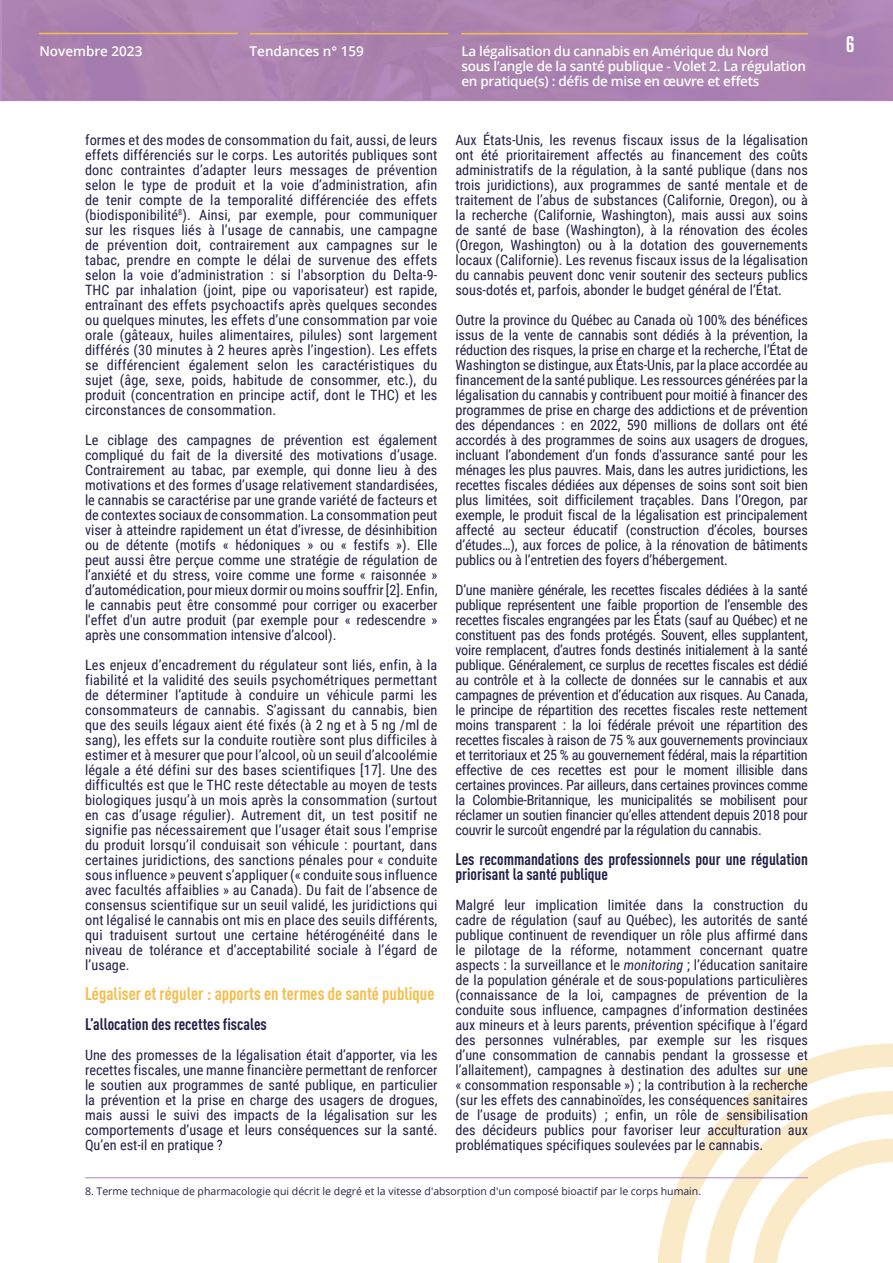
<style>
.page{position:relative;width:893px;height:1263px;background:#fff}
.page>*{position:absolute;margin:0;border:0;box-sizing:border-box;transform-origin:0 0}
.t1{font:600 22.5px "Tungsten";color:#fff}
.t2{font:700 condensed 18px "DIN Pro";color:#f5be4d}
.t3{font:700 condensed 16.5px/15px "DIN Pro";color:#221f47}
.t4{font:14.25px/15px "Roboto Condensed";color:#221f47;text-align:justify}
.t5{font:13.5px/15px "Open Sans Semi Bold 2";letter-spacing:-.02em;color:#fff}
.t6{font:600 13.5px "Open Sans";letter-spacing:-.02em;color:#fff}
.t7{font:13.5px "Open Sans Semi Bold 2";color:#fff}
.t8{font:10.5px "Open Sans 2";color:#221f47}
.s1{font-family:"Roboto Condensed Italic 2"}
.s2{font-family:"Roboto Condensed Regular 2"}
</style>
<div class="page">
<svg style="left:657px;top:1043px;width:236px;height:220px"></svg>
<svg style="left:704px;top:1091px;width:189px;height:172px"></svg>
<svg style="left:0;top:0;width:893px;height:101px;background:#ac83b0"></svg>
<hr style="left:0;top:0;width:2px;height:100px;background:#b98dbf">
<hr style="left:39px;top:33px;width:199px;height:1px;background:#f5be4d">
<hr style="left:250px;top:33px;width:198px;height:1px;background:#f5be4d">
<hr style="left:461px;top:33px;width:347px;height:1px;background:#f5be4d">
<hr style="left:85px;top:1177px;width:723px;height:1px;background:#b083ba">
<p class="t7" style="left:39px;top:42px;width:105px">Novembre 2023</p>
<p class="t7" style="left:250px;top:42px;width:116px">Tendances n° 159</p>
<p class="t5" style="left:461px;top:43px;width:346px">La légalisation du cannabis en Amérique du Nord<br>sous l’angle de la santé publique - Volet 2. La régulation</p>
<p class="t6" style="left:461px;top:72px;width:299px">en pratique(s) : défis de mise en œuvre et effets</p>
<p class="t4" style="left:455px;top:132px;width:354px">Aux États-Unis, les revenus fiscaux issus de la légalisation ont été prioritairement affectés au financement des coûts administratifs de la régulation, à la santé publique (dans nos trois juridictions), aux programmes de santé mentale et de traitement de l’abus de substances (Californie, Oregon), ou à la recherche (Californie, Washington), mais aussi aux soins de santé de base (Washington), à la rénovation des écoles (Oregon, Washington) ou à la dotation des gouvernements locaux (Californie). Les revenus fiscaux issus de la légalisation du cannabis peuvent donc venir soutenir des secteurs publics sous-dotés et, parfois, abonder le budget général de l’État.</p>
<p class="t4" style="left:455px;top:312px;width:354px">Outre la province du Québec au Canada où 100% des bénéfices issus de la vente de cannabis sont dédiés à la prévention, la réduction des risques, la prise en charge et la recherche, l’État de Washington se distingue, aux États-Unis, par la place accordée au financement de la santé publique. Les ressources générées par la légalisation du cannabis y contribuent pour moitié à financer des programmes de prise en charge des addictions et de prévention des dépendances : en 2022, 590 millions de dollars ont été accordés à des programmes de soins aux usagers de drogues, incluant l’abondement d’un fonds d'assurance santé pour les ménages les plus pauvres. Mais, dans les autres juridictions, les recettes fiscales dédiées aux dépenses de soins sont soit bien plus limitées, soit difficilement traçables. Dans l’Oregon, par exemple, le produit fiscal de la légalisation est principalement affecté au secteur éducatif (construction d’écoles, bourses d’études…), aux forces de police, à la rénovation de bâtiments publics ou à l’entretien des foyers d’hébergement.</p>
<p class="t4" style="left:455px;top:582px;width:354px">D’une manière générale, les recettes fiscales dédiées à la santé publique représentent une faible proportion de l’ensemble des recettes fiscales engrangées par les États (sauf au Québec) et ne constituent pas des fonds protégés. Souvent, elles supplantent, voire remplacent, d’autres fonds destinés initialement à la santé publique. Généralement, ce surplus de recettes fiscales est dédié au contrôle et à la collecte de données sur le cannabis et aux campagnes de prévention et d’éducation aux risques. Au Canada, le principe de répartition des recettes fiscales reste nettement moins transparent : la loi fédérale prévoit une répartition des recettes fiscales à raison de 75 % aux gouvernements provinciaux et territoriaux et 25 % au gouvernement fédéral, mais la répartition effective de ces recettes est pour le moment illisible dans certaines provinces. Par ailleurs, dans certaines provinces comme la Colombie-Britannique, les municipalités se mobilisent pour réclamer un soutien financier qu’elles attendent depuis 2018 pour couvrir le surcoût engendré par la régulation du cannabis.</p>
<p class="t3" style="left:455px;top:850px;width:354px">Les recommandations des professionnels pour une régulation priorisant la santé publique</p>
<p class="t4" style="left:455px;top:897px;width:354px">Malgré leur implication limitée dans la construction du cadre de régulation (sauf au Québec), les autorités de santé publique continuent de revendiquer un rôle plus affirmé dans le pilotage de la réforme, notamment concernant quatre aspects : la surveillance et le <span class="s1">monitoring</span> ; l’éducation sanitaire de la population générale et de sous-populations particulières (connaissance de la loi, campagnes de prévention de la conduite sous influence, campagnes d’information destinées aux mineurs et à leurs parents, prévention spécifique à l’égard des personnes vulnérables, par exemple sur les risques d’une consommation de cannabis pendant la grossesse et l’allaitement), campagnes à destination des adultes sur une « consommation responsable ») ; la contribution à la recherche (sur les effets des cannabinoïdes, les conséquences sanitaires de l’usage de produits) ; enfin, un rôle de sensibilisation des décideurs publics pour favoriser leur acculturation aux problématiques spécifiques soulevées par le cannabis.</p>
<p class="t4" style="left:85px;top:132px;width:354px">formes et des modes de consommation du fait, aussi, de leurs effets différenciés sur le corps. Les autorités publiques sont donc contraintes d’adapter leurs messages de prévention selon le type de produit et la voie d’administration, afin de tenir compte de la temporalité différenciée des effets <span class="s2">(biodisponibilité</span><sup>8</sup>). Ainsi, par exemple, pour communiquer sur les risques liés à l’usage de cannabis, une campagne de prévention doit, contrairement aux campagnes sur le tabac, prendre en compte le délai de survenue des effets selon la voie d’administration : si l'absorption du Delta-9- THC par inhalation (joint, pipe ou vaporisateur) est rapide, entraînant des effets psychoactifs après quelques secondes ou quelques minutes, les effets d’une consommation par voie orale (gâteaux, huiles alimentaires, pilules) sont largement différés (30 minutes à 2 heures après l’ingestion). Les effets se différencient également selon les caractéristiques du sujet (âge, sexe, poids, habitude de consommer, etc.), du produit (concentration en principe actif, dont le THC) et les circonstances de consommation.</p>
<p class="t4" style="left:85px;top:432px;width:354px">Le ciblage des campagnes de prévention est également compliqué du fait de la diversité des motivations d’usage.<br>Contrairement au tabac, par exemple, qui donne lieu à des motivations et des formes d’usage relativement standardisées, le cannabis se caractérise par une grande variété de facteurs et de contextes sociaux de consommation. La consommation peut viser à atteindre rapidement un état d’ivresse, de désinhibition ou de détente (motifs « hédoniques » ou « festifs »). Elle peut aussi être perçue comme une stratégie de régulation de l’anxiété et du stress, voire comme une forme « raisonnée » d’automédication, pour mieux dormir ou moins souffrir [2]. Enfin, le cannabis peut être consommé pour corriger ou exacerber l'effet d'un autre produit (par exemple pour « redescendre » après une consommation intensive d’alcool).</p>
<p class="t4" style="left:85px;top:657px;width:354px">Les enjeux d’encadrement du régulateur sont liés, enfin, à la fiabilité et la validité des seuils psychométriques permettant de déterminer l’aptitude à conduire un véhicule parmi les consommateurs de cannabis. S’agissant du cannabis, bien que des seuils légaux aient été fixés (à 2 ng et à 5 ng /ml de sang), les effets sur la conduite routière sont plus difficiles à estimer et à mesurer que pour l’alcool, où un seuil d’alcoolémie légale a été défini sur des bases scientifiques [17]. Une des difficultés est que le THC reste détectable au moyen de tests biologiques jusqu’à un mois après la consommation (surtout en cas d’usage régulier). Autrement dit, un test positif ne signifie pas nécessairement que l’usager était sous l’emprise du produit lorsqu’il conduisait son véhicule : pourtant, dans certaines juridictions, des sanctions pénales pour « conduite sous influence » peuvent s’appliquer (« conduite sous influence avec facultés affaiblies » au Canada). Du fait de l’absence de consensus scientifique sur un seuil validé, les juridictions qui ont légalisé le cannabis ont mis en place des seuils différents, qui traduisent surtout une certaine hétérogénéité dans le niveau de tolérance et d’acceptabilité sociale à l’égard de l’usage.</p>
<p class="t2" style="left:85px;top:980px;width:351px">Légaliser et réguler : apports en termes de santé publique</p>
<p class="t3" style="left:85px;top:1015px;width:183px">L’allocation des recettes fiscales</p>
<p class="t4" style="left:85px;top:1047px;width:354px">Une des promesses de la légalisation était d’apporter, via les recettes fiscales, une manne financière permettant de renforcer le soutien aux programmes de santé publique, en particulier la prévention et la prise en charge des usagers de drogues, mais aussi le suivi des impacts de la légalisation sur les comportements d’usage et leurs conséquences sur la santé.<br>Qu’en est-il en pratique ?</p>
<p class="t8" style="left:85px;top:1184px;width:618px">8. Terme technique de pharmacologie qui décrit le degré et la vitesse d'absorption d'un composé bioactif par le corps humain.</p>
<h1 class="t1" style="left:846px;top:33px;width:10px">6</h1>
</div>
